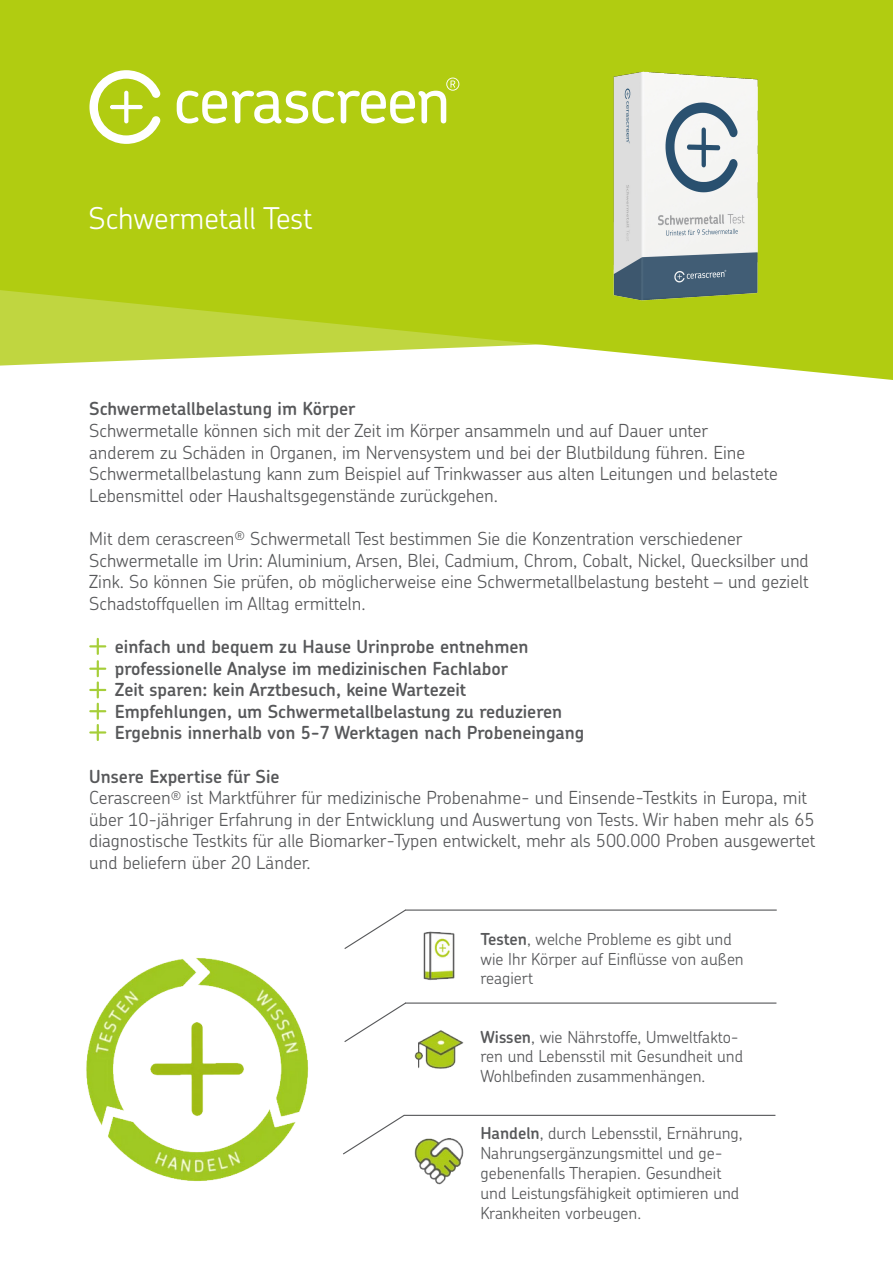
<style>
.page{position:relative;width:893px;height:1263px;background:#fff}
.page>*{position:absolute;margin:0;border:0;box-sizing:border-box;transform-origin:0 0}
.t1{font:300 30px "Chevin Std";color:#fff}
.t2{font:300 18px/21.6px "Chevin Std";color:#57585a}
.t3{font:600 18px "Chevin Std";color:#57585a}
.t4{font:300 16.5px/19.8px "Chevin Std";color:#57585a}
.s1{font-weight:600}
</style>
<div class="page">
<svg style="left:0;top:0;width:893px;height:380px;background:#b8d027"></svg>
<svg style="left:89px;top:70px;width:72px;height:74px"></svg>
<svg style="left:177px;top:78px;width:282px;height:45px"></svg>
<img style="left:86px;top:931px;width:691px;height:254px">
<img style="left:555px;top:54px;width:263px;height:263px">
<svg style="left:343px;top:1001px;width:64px;height:42px"></svg>
<svg style="left:342px;top:1114px;width:64px;height:41px"></svg>
<svg style="left:343px;top:909px;width:64px;height:41px"></svg>
<hr style="left:405px;top:1002px;width:371px;height:2px;background:#57585a">
<hr style="left:405px;top:909px;width:372px;height:2px;background:#57585a">
<hr style="left:404px;top:1115px;width:371px;height:1px;background:#57585a">
<svg style="left:89px;top:638px;width:17px;height:103px"></svg>
<p class="t1" style="left:89px;top:198px;width:226px">Schwermetall Test</p>
<p class="t3" style="left:89px;top:397px;width:268px">Schwermetallbelastung im Körper</p>
<p class="t2" style="left:89px;top:419px;width:690px">Schwermetalle können sich mit der Zeit im Körper ansammeln und auf Dauer unter anderem zu Schäden in Organen, im Nervensystem und bei der Blutbildung führen. Eine Schwermetallbelastung kann zum Beispiel auf Trinkwasser aus alten Leitungen und belastete Lebensmittel oder Haushaltsgegenstände zurückgehen.</p>
<p class="t2" style="left:89px;top:527px;width:721px">Mit dem cerascreen<sup>®</sup> Schwermetall Test bestimmen Sie die Konzentration verschiedener Schwermetalle im Urin: Aluminium, Arsen, Blei, Cadmium, Chrom, Cobalt, Nickel, Quecksilber und Zink. So können Sie prüfen, ob möglicherweise eine Schwermetallbelastung besteht – und gezielt Schadstoffquellen im Alltag ermitteln.</p>
<p class="t3" style="left:115px;top:634px;width:415px">einfach und bequem zu Hause Urinprobe entnehmen</p>
<p class="t3" style="left:115px;top:656px;width:395px">professionelle Analyse im medizinischen Fachlabor</p>
<p class="t3" style="left:115px;top:678px;width:353px">Zeit sparen: kein Arztbesuch, keine Wartezeit</p>
<p class="t3" style="left:115px;top:699px;width:449px">Empfehlungen, um Schwermetallbelastung zu reduzieren</p>
<p class="t3" style="left:115px;top:721px;width:471px">Ergebnis innerhalb von 5-7 Werktagen nach Probeneingang</p>
<p class="t3" style="left:89px;top:764px;width:192px">Unsere Expertise für Sie</p>
<p class="t2" style="left:89px;top:786px;width:728px">Cerascreen<sup>®</sup> ist Marktführer für medizinische Probenahme- und Einsende-Testkits in Europa, mit über 10-jähriger Erfahrung in der Entwicklung und Auswertung von Tests. Wir haben mehr als 65 diagnostische Testkits für alle Biomarker-Typen entwickelt, mehr als 500.000 Proben ausgewertet und beliefern über 20 Länder.</p>
<p class="t4" style="left:480px;top:928px;width:265px"><span class="s1">Testen</span>, welche Probleme es gibt und wie Ihr Körper auf Einflüsse von außen reagiert</p>
<p class="t4" style="left:480px;top:1026px;width:264px"><span class="s1">Wissen</span>, wie Nährstoffe, Umweltfakto&shy;ren und Lebensstil mit Gesundheit und<br>Wohlbefinden zusammenhängen.</p>
<p class="t4" style="left:480px;top:1123px;width:264px"><span class="s1">Handeln</span>, durch Lebensstil, Ernährung, Nahrungsergänzungsmittel und ge&shy;gebenenfalls Therapien. Gesundheit und Leistungsfähigkeit optimieren und Krankheiten vorbeugen.</p>
</div>
